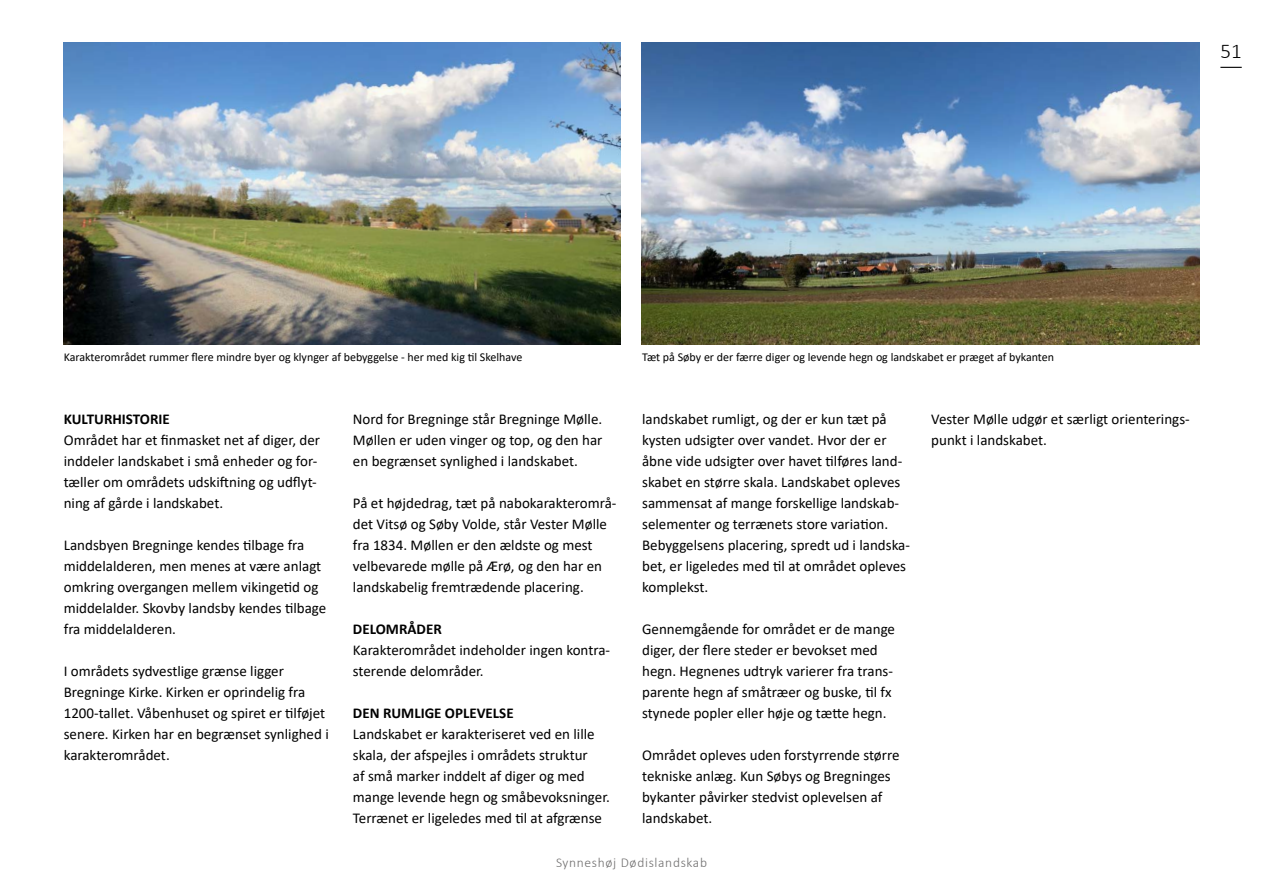
<style>
.page{position:relative;width:1263px;height:893px;background:#fff}
.page>*{position:absolute;margin:0;border:0;box-sizing:border-box;transform-origin:0 0}
.t1{font:300 21px "Calibri";color:#000}
.BRØDTEKST_1{font:15px/21px "Calibri";color:#000}
.BRØDTEKST_1-2{font:700 15px "Calibri";color:#000}
.t2{font:300 13.5px "Calibri";letter-spacing:.05em;color:#706f6f}
.BILLEDTEKST{font:12px "Calibri";color:#000}
</style>
<div class="page">
<svg style="left:1220px;top:67px;width:22px;height:1px"></svg>
<img style="left:642px;top:43px;width:557px;height:301px">
<img style="left:64px;top:43px;width:557px;height:301px">
<h1 class="t1" style="left:1220px;top:38px;width:23px">51</h1>
<p class="BILLEDTEKST" style="left:64px;top:348px;width:460px">Karakterområdet rummer flere mindre byer og klynger af bebyggelse - her med kig til Skelhave</p>
<p class="BILLEDTEKST" style="left:642px;top:348px;width:413px">Tæt på Søby er der færre diger og levende hegn og landskabet er præget af bykanten</p>
<p class="BRØDTEKST_1-2" style="left:64px;top:408px;width:108px">KULTURHISTORIE</p>
<p class="BRØDTEKST_1" style="left:64px;top:429px;width:258px">Området har et finmasket net af diger, der inddeler landskabet i små enheder og for&shy;tæller om områdets udskiftning og udflyt&shy;ning af gårde i landskabet.</p>
<p class="BRØDTEKST_1" style="left:64px;top:534px;width:264px">Landsbyen Bregninge kendes tilbage fra middelalderen, men menes at være anlagt omkring overgangen mellem vikingetid og middelalder. Skovby landsby kendes tilbage fra middelalderen.</p>
<p class="BRØDTEKST_1" style="left:64px;top:660px;width:267px">I områdets sydvestlige grænse ligger Bregninge Kirke. Kirken er oprindelig fra 1200-tallet. Våbenhuset og spiret er tilføjet senere. Kirken har en begrænset synlighed i karakterområdet.</p>
<p class="BRØDTEKST_1" style="left:353px;top:408px;width:251px;text-align:justify">Nord for Bregninge står Bregninge Mølle.<br>Møllen er uden vinger og top, og den har en begrænset synlighed i landskabet.</p>
<p class="BRØDTEKST_1" style="left:353px;top:492px;width:265px">På et højdedrag, tæt på nabokarakterområ&shy;det Vitsø og Søby Volde, står Vester Mølle fra 1834. Møllen er den ældste og mest velbevarede mølle på Ærø, og den har en landskabelig fremtrædende placering.</p>
<p class="BRØDTEKST_1-2" style="left:353px;top:618px;width:90px">DELOMRÅDER</p>
<p class="BRØDTEKST_1" style="left:353px;top:639px;width:259px">Karakterområdet indeholder ingen kontra&shy;sterende delområder.</p>
<p class="BRØDTEKST_1-2" style="left:353px;top:702px;width:162px">DEN RUMLIGE OPLEVELSE</p>
<p class="BRØDTEKST_1" style="left:353px;top:723px;width:258px">Landskabet er karakteriseret ved en lille skala, der afspejles i områdets struktur<br>af små marker inddelt af diger og med mange levende hegn og småbevoksninger.<br>Terrænet er ligeledes med til at afgrænse</p>
<p class="BRØDTEKST_1" style="left:642px;top:408px;width:269px">landskabet rumligt, og der er kun tæt på kysten udsigter over vandet. Hvor der er åbne vide udsigter over havet tilføres land&shy;skabet en større skala. Landskabet opleves sammensat af mange forskellige landskab&shy;selementer og terrænets store variation.<br>Bebyggelsens placering, spredt ud i landska&shy;bet, er ligeledes med til at området opleves komplekst.</p>
<p class="BRØDTEKST_1" style="left:642px;top:618px;width:254px">Gennemgående for området er de mange diger, der flere steder er bevokset med hegn. Hegnenes udtryk varierer fra trans&shy;parente hegn af småtræer og buske, til fx stynede popler eller høje og tætte hegn.</p>
<p class="BRØDTEKST_1" style="left:642px;top:744px;width:259px">Området opleves uden forstyrrende større tekniske anlæg. Kun Søbys og Bregninges bykanter påvirker stedvist oplevelsen af landskabet.</p>
<p class="t2" style="left:556px;top:854px;width:152px">Synneshøj Dødislandskab</p>
<p class="BRØDTEKST_1" style="left:931px;top:408px;width:260px">Vester Mølle udgør et særligt orienterings&shy;punkt i landskabet.</p>
</div>
